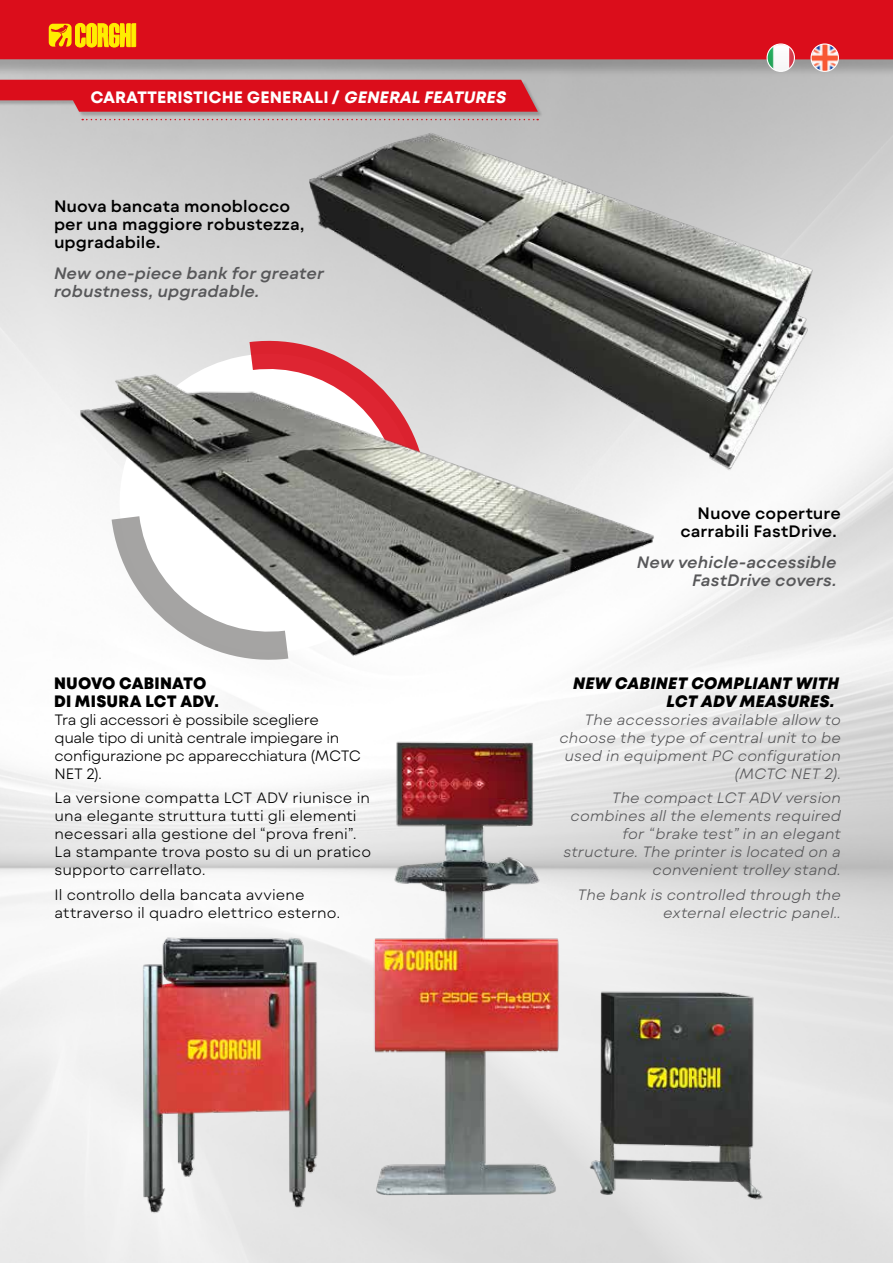
<style>
.page{position:relative;width:893px;height:1263px;background:#fff}
.page>*{position:absolute;margin:0;border:0;box-sizing:border-box;transform-origin:0 0}
.t1{font:600 16.5px/18px "Mont Blanc";letter-spacing:.005em;color:#000}
.t2{font:italic 600 16.5px/18px "Mont Blanc";letter-spacing:.005em;color:#58585a}
.t3{font:700 16.5px "Mont Blanc";color:#fff}
.t4{font:italic 800 16.5px/18px "Mont Blanc";letter-spacing:.01em;color:#000;text-align:right;scale:.95 1}
.t5{font:800 16.5px/18px "Mont Blanc";letter-spacing:.015em;color:#000;scale:.95 1}
.t6{font:italic 300 15px/18px "Mont Blanc";letter-spacing:.005em;color:#58585a;text-align:right}
.t7{font:300 15px/18px "Mont Blanc";color:#000}
.t8{font:300 15px/18px "Mont Blanc";letter-spacing:-.025em;color:#000}
.s1{font-style:italic}
</style>
<div class="page">
<img style="left:0;top:114px;width:893px;height:1149px">
<div style="left:0;top:0;width:893px;height:114px;background:#bbb"></div>
<svg style="left:0;top:0;width:893px;height:80px;background:#ce3640"></svg>
<svg style="left:47px;top:22px;width:91px;height:26px"></svg>
<svg style="left:49px;top:23px;width:87px;height:24px;background:#f6b706"></svg>
<img style="left:309px;top:127px;width:505px;height:351px">
<img style="left:126px;top:679px;width:656px;height:542px">
<svg style="left:249px;top:331px;width:177px;height:38px;background:#da9da1"></svg>
<svg style="left:112px;top:662px;width:176px;height:7px"></svg>
<img style="left:62px;top:369px;width:646px;height:293px">
<div style="left:0;top:81px;width:544px;height:36px;background:#000;opacity:.2"></div>
<svg style="left:0;top:80px;width:538px;height:32px;background:#d81926"></svg>
<svg style="left:82px;top:119px;width:456px;height:1px"></svg>
<img style="left:767px;top:44px;width:27px;height:27px;border-radius:14px">
<div style="left:766px;top:43px;width:29px;height:29px;border:1px solid #fff;border-radius:50%"></div>
<img style="left:811px;top:44px;width:27px;height:27px">
<div style="left:810px;top:43px;width:29px;height:29px;border:1px solid #fff;border-radius:50%"></div>
<p class="t3" style="left:90px;top:87px;width:421px">CARATTERISTICHE GENERALI / <span class="s1">GENERAL FEATURES</span></p>
<p class="t1" style="left:54px;top:198px;width:252px">Nuova bancata monoblocco per una maggiore robustezza, upgradabile.</p>
<p class="t2" style="left:54px;top:264px;width:271px">New one-piece bank for greater robustness, upgradable.</p>
<p class="t5" style="left:54px;top:674px;width:175px">NUOVO CABINATO<br>DI MISURA LCT ADV.</p>
<p class="t8" style="left:55px;top:711px;width:308px">Tra gli accessori è possibile scegliere quale tipo di unità centrale impiegare in configurazione pc apparecchiatura (MCTC<br>NET 2).</p>
<p class="t7" style="left:55px;top:789px;width:318px">La versione compatta LCT ADV riunisce in una elegante struttura tutti gli elementi necessari alla gestione del “prova freni”.<br>La stampante trova posto su di un pratico supporto carrellato.</p>
<p class="t7" style="left:55px;top:885px;width:287px">Il controllo della bancata avviene attraverso il quadro elettrico esterno.</p>
<p class="t1" style="left:680px;top:504px;width:162px;text-align:right">Nuove coperture carrabili FastDrive.</p>
<p class="t2" style="left:637px;top:553px;width:201px;text-align:right">New vehicle-accessible<br>FastDrive covers.</p>
<p class="t4" style="left:573px;top:674px;width:281px">NEW CABINET COMPLIANT WITH<br>LCT ADV MEASURES.</p>
<p class="t6" style="left:559px;top:711px;width:283px">The accessories available allow to choose the type of central unit to be used in equipment PC configuration (MCTC NET 2).</p>
<p class="t6" style="left:563px;top:789px;width:279px">The compact LCT ADV version combines all the elements required for “brake test” in an elegant structure. The printer is located on a convenient trolley stand.</p>
<p class="t6" style="left:578px;top:885px;width:265px">The bank is controlled through the external electric panel..</p>
</div>
